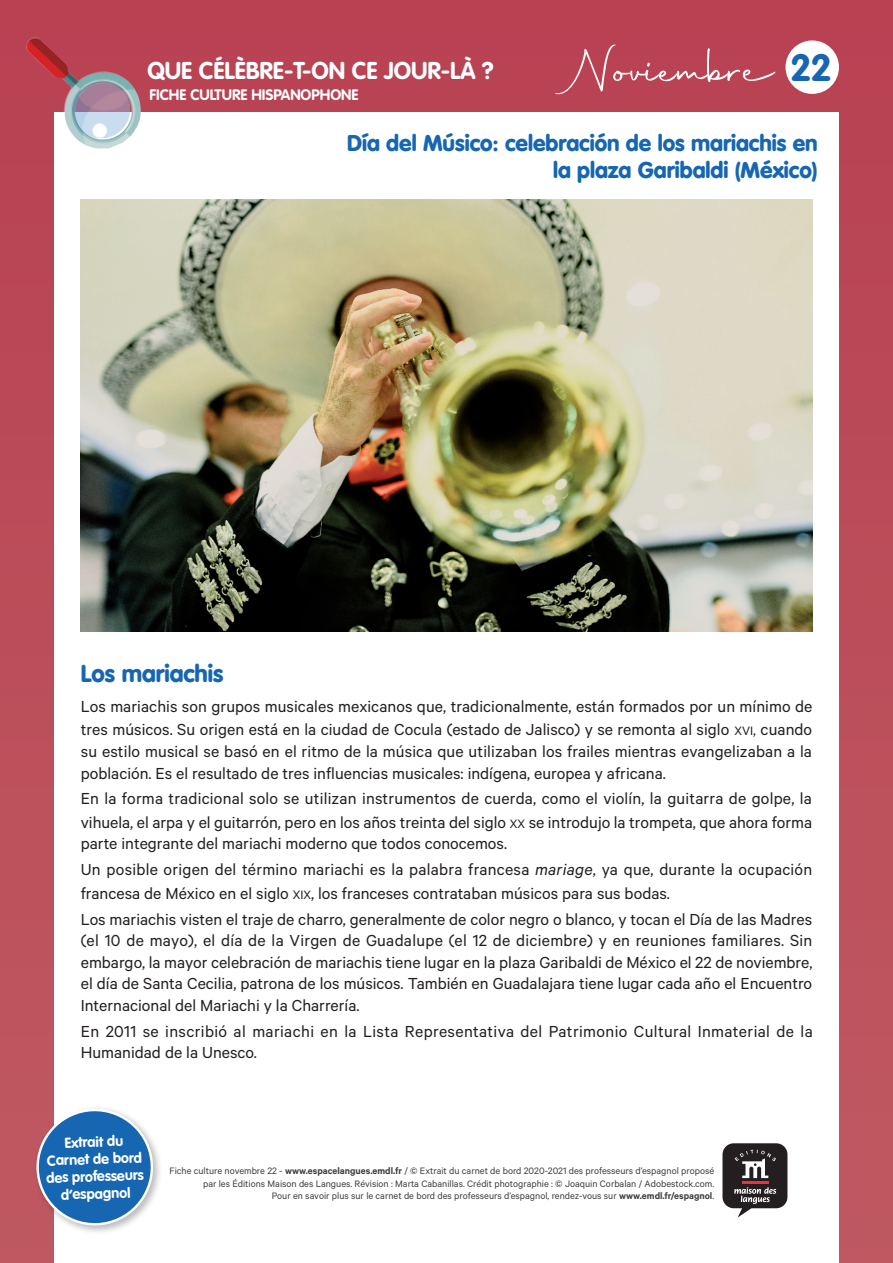
<style>
.page{position:relative;width:893px;height:1263px;background:#fff}
.page>*{position:absolute;margin:0;border:0;box-sizing:border-box;transform-origin:0 0}
.Numéro_bleu{font:55.5px "Autography";color:#fff}
.t1{font:700 37.65px "VAG Rounded Std";color:#1666b2}
.Numéro_bleu-2{font:700 24px "VAG Rounded Std";color:#fff}
._2021_fiche_agenda_t{font:900 24px "VAG Rounded Std";color:#1666b2}
.Numéro_bleu-3{font:900 22.5px/27px "VAG Rounded Std";color:#1666b2;text-align:right}
._2021_fiche_agenda_t-2{font:18px/21.6px "Calibre";letter-spacing:.005em;color:#231f20}
.Numéro_bleu-4{font:700 15px "VAG Rounded Std";color:#fff}
.t2{font:700 14.4px/17.2px "VAG Rounded Std";color:#fff;text-align:center}
.t3{font:10.5px/12.6px "Calibre";color:#3e3e3f;text-align:right}
.s1{font-size:13.65px}
.s2{font-size:16.5px}
.s3{font-style:italic}
.s4{font-weight:600}
</style>
<div class="page">
<div style="left:0;top:0;width:893px;height:1263px;background:linear-gradient(to bottom,#b84253,#bf5961)"></div>
<div style="left:54px;top:113px;width:785px;height:1150px;background:#fff"></div>
<svg style="left:722px;top:1143px;width:65px;height:74px"></svg>
<img style="left:24px;top:37px;width:117px;height:113px">
<img style="left:71px;top:80px;width:61px;height:60px">
<div style="left:785px;top:40px;width:54px;height:54px;background:#fff;border-radius:50%"></div>
<div style="left:33px;top:1105px;width:130px;height:130px;background:#231f20;opacity:.3"></div>
<svg style="left:36px;top:1109px;width:117px;height:118px;background:#5181b7"></svg>
<img style="left:81px;top:200px;width:731px;height:431px">
<p class="Numéro_bleu" style="left:571px;top:34px;width:208px">Noviembre</p>
<p class="t1" style="left:790px;top:46px;width:44px">22</p>
<p class="Numéro_bleu-3" style="left:347px;top:131px;width:472px">Día del Músico: celebración de los mariachis en la plaza Garibaldi (México)</p>
<p class="Numéro_bleu-2" style="left:147px;top:57px;width:348px">QUE CÉLÈBRE-T-ON CE JOUR-LÀ ?</p>
<p class="Numéro_bleu-4" style="left:150px;top:86px;width:210px">FICHE CULTURE HISPANOPHONE</p>
<p class="_2021_fiche_agenda_t" style="left:81px;top:659px;width:144px">Los mariachis</p>
<p class="_2021_fiche_agenda_t-2" style="left:81px;top:694px;width:733px;line-height:23.4px">Los mariachis son grupos musicales mexicanos que, tradicionalmente, están formados por un mínimo de tres músicos. Su origen está en la ciudad de Cocula (estado de Jalisco) y se remonta al siglo <span class="s1">xvi</span><span class="s2">,</span> cuando</p>
<p class="_2021_fiche_agenda_t-2" style="left:81px;top:740px;width:733px">su estilo musical se basó en el ritmo de la música que utilizaban los frailes mientras evangelizaban a la población. Es el resultado de tres influencias musicales: indígena, europea y africana.</p>
<p class="_2021_fiche_agenda_t-2" style="left:81px;top:786px;width:733px;line-height:23.4px">En la forma tradicional solo se utilizan instrumentos de cuerda, como el violín, la guitarra de golpe, la vihuela, el arpa y el guitarrón, pero en los años treinta del siglo <span class="s1">xx</span> se introdujo la trompeta, que ahora forma</p>
<p class="_2021_fiche_agenda_t-2" style="left:81px;top:832px;width:428px">parte integrante del mariachi moderno que todos conocemos.</p>
<p class="_2021_fiche_agenda_t-2" style="left:81px;top:857px;width:733px;line-height:23.4px">Un posible origen del término mariachi es la palabra francesa <span class="s3">mariage</span>, ya que, durante la ocupación francesa de México en el siglo <span class="s1">xix</span>, los franceses contrataban músicos para sus bodas.</p>
<p class="_2021_fiche_agenda_t-2" style="left:81px;top:907px;width:733px;text-align:justify">Los mariachis visten el traje de charro, generalmente de color negro o blanco, y tocan el Día de las Madres (el 10 de mayo), el día de la Virgen de Guadalupe (el 12 de diciembre) y en reuniones familiares. Sin embargo, la mayor celebración de mariachis tiene lugar en la plaza Garibaldi de México el 22 de noviembre, el día de Santa Cecilia, patrona de los músicos. También en Guadalajara tiene lugar cada año el Encuentro Internacional del Mariachi y la Charrería.</p>
<p class="_2021_fiche_agenda_t-2" style="left:81px;top:1020px;width:733px">En 2011 se inscribió al mariachi en la Lista Representativa del Patrimonio Cultural Inmaterial de la<br>Humanidad de la Unesco.</p>
<p class="t2" style="left:45px;top:1135px;width:99px;rotate:-2deg">Extrait du<br>Carnet de bord des professeurs d’espagnol</p>
<p class="t3" style="left:170px;top:1164px;width:546px">Fiche culture novembre 22 - <span class="s4">www.espacelangues.emdl.fr</span> / © Extrait du carnet de bord 2020-2021 des professeurs d’espagnol proposé par les Éditions Maison des Langues. Révision : Marta Cabanillas. Crédit photographie : © Joaquin Corbalan / Adobestock.com.</p>
<p class="t3" style="left:272px;top:1189px;width:444px">Pour en savoir plus sur le carnet de bord des professeurs d’espagnol, rendez-vous sur <span class="s4">www.emdl.fr/espagnol</span>.</p>
</div>
